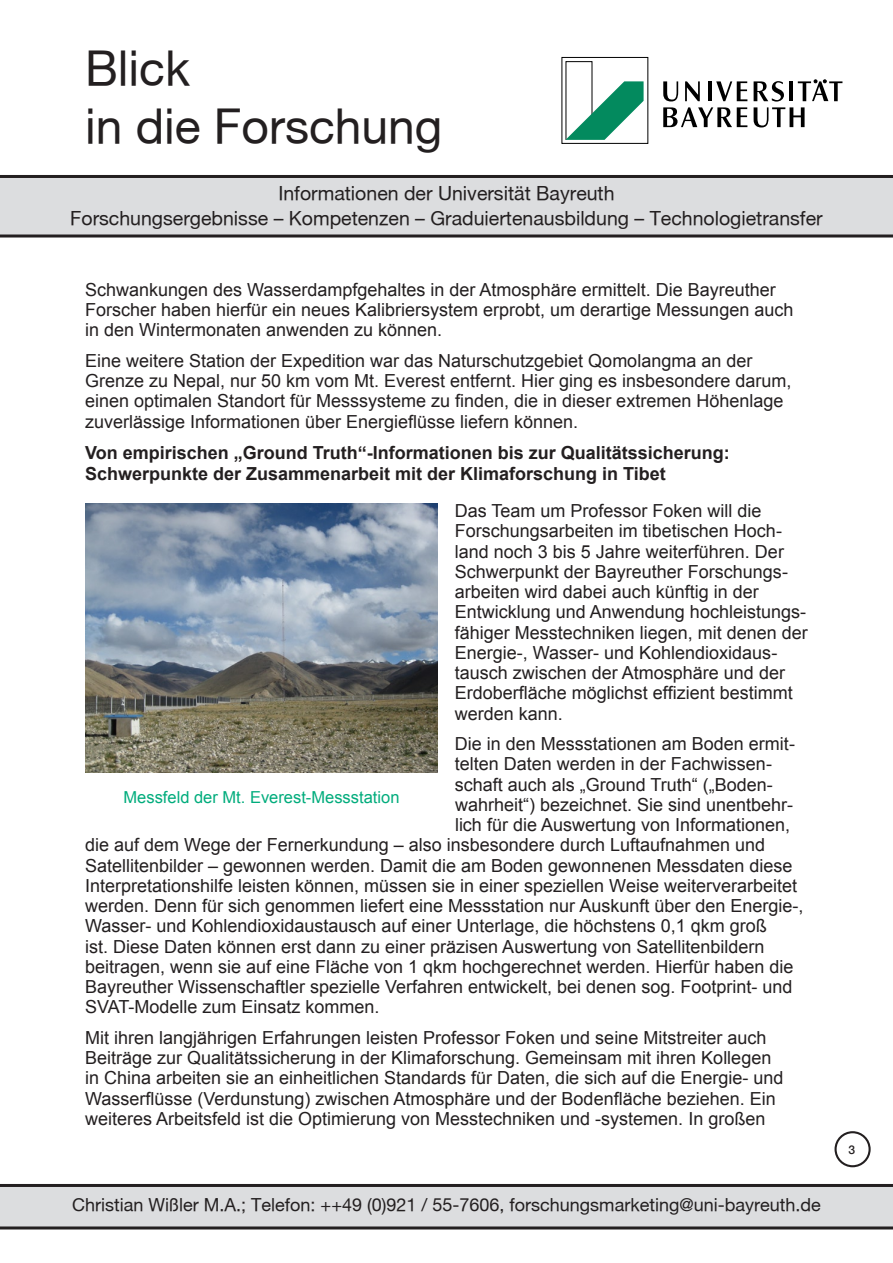
<style>
.page{position:relative;width:893px;height:1263px;background:#fff}
.page>*{position:absolute;margin:0;border:0;box-sizing:border-box;transform-origin:0 0}
.t1{font:48px/57.6px "Helvetica Neue Roman";color:#231f20}
.t2{font:19.5px/24.3px "Helvetica Neue Roman";color:#231f20;text-align:center}
.t3{font:18px/20.2px "Arial";color:#231f20}
.t4{font:700 18px/21px "Arial";color:#231f20}
.t5{font:18px "Helvetica Neue Roman";color:#231f20}
.bildunterschrift{font:16.5px "Arial";color:#00ac7c}
.t6{font:500 12px "Helvetica Neue";color:#231f20}
</style>
<div class="page">
<svg style="left:565px;top:61px;width:79px;height:79px"></svg>
<div style="left:561px;top:57px;width:87px;height:87px;border:1px solid #000"></div>
<svg style="left:685px;top:81px;width:15px;height:20px"></svg>
<hr style="left:708px;top:81px;width:4px;height:20px;background:#000">
<svg style="left:716px;top:81px;width:31px;height:20px"></svg>
<svg style="left:663px;top:81px;width:15px;height:20px"></svg>
<svg style="left:663px;top:107px;width:84px;height:20px"></svg>
<svg style="left:754px;top:80px;width:88px;height:47px"></svg>
<svg style="left:0;top:175px;width:893px;height:62px;background:#cbccce"></svg>
<svg style="left:0;top:1184px;width:893px;height:45px;background:#c5c5c7"></svg>
<div style="left:834px;top:1131px;width:37px;height:36px;border:2px solid #231f20;border-radius:50%"></div>
<img style="left:85px;top:504px;width:353px;height:269px">
<h1 class="t1" style="left:85px;top:38px;width:359px">Blick<br>in die Forschung</h1>
<p class="t2" style="left:70px;top:181px;width:754px">Informationen der Universität Bayreuth<br>Forschungsergebnisse – Kompetenzen – Graduiertenausbildung – Technologietransfer</p>
<p class="t3" style="left:85px;top:280px;width:710px">Schwankungen des Wasserdampfgehaltes in der Atmosphäre ermittelt. Die Bayreuther<br>Forscher haben hierfür ein neues Kalibriersystem erprobt, um derartige Messungen auch in den Wintermonaten anwenden zu können.</p>
<p class="t3" style="left:85px;top:351px;width:708px">Eine weitere Station der Expedition war das Naturschutzgebiet Qomolangma an der Grenze zu Nepal, nur 50 km vom Mt. Everest entfernt. Hier ging es insbesondere darum, einen optimalen Standort für Messsysteme zu finden, die in dieser extremen Höhenlage zuverlässige Informationen über Energieflüsse liefern können.</p>
<p class="t4" style="left:85px;top:443px;width:646px">Von empirischen „Ground Truth“-Informationen bis zur Qualitätssicherung:<br>Schwerpunkte der Zusammenarbeit mit der Klimaforschung in Tibet</p>
<p class="t3" style="left:455px;top:501px;width:355px">Das Team um Professor Foken will die Forschungsarbeiten im tibetischen Hoch&shy;land noch 3 bis 5 Jahre weiterführen. Der Schwerpunkt der Bayreuther Forschungs&shy;arbeiten wird dabei auch künftig in der Entwicklung und Anwendung hochleistungs&shy;fähiger Messtechniken liegen, mit denen der Energie-, Wasser- und Kohlendioxidaus&shy;tausch zwischen der Atmosphäre und der Erdoberfläche möglichst effizient bestimmt werden kann.</p>
<p class="t3" style="left:455px;top:734px;width:342px">Die in den Messstationen am Boden ermit-</p>
<p class="t3" style="left:455px;top:754px;width:319px">telten Daten werden in der Fachwissen-</p>
<p class="t3" style="left:455px;top:774px;width:320px">schaft auch als „Ground Truth“ („Boden-</p>
<p class="t3" style="left:455px;top:794px;width:340px">wahrheit“) bezeichnet. Sie sind unentbehr-</p>
<p class="t3" style="left:455px;top:815px;width:337px">lich für die Auswertung von Informationen,</p>
<p class="t3" style="left:85px;top:835px;width:682px">die auf dem Wege der Fernerkundung – also insbesondere durch Luftaufnahmen und</p>
<p class="t3" style="left:85px;top:855px;width:709px">Satellitenbilder – gewonnen werden. Damit die am Boden gewonnenen Messdaten diese</p>
<p class="t3" style="left:85px;top:875px;width:714px">Interpretationshilfe leisten können, müssen sie in einer speziellen Weise weiterverarbeitet</p>
<p class="t3" style="left:85px;top:896px;width:720px">werden. Denn für sich genommen liefert eine Messstation nur Auskunft über den Energie-,</p>
<p class="t3" style="left:85px;top:916px;width:683px">Wasser- und Kohlendioxidaustausch auf einer Unterlage, die höchstens 0,1 qkm groß</p>
<p class="t3" style="left:85px;top:936px;width:681px">ist. Diese Daten können erst dann zu einer präzisen Auswertung von Satellitenbildern</p>
<p class="t3" style="left:85px;top:956px;width:710px">beitragen, wenn sie auf eine Fläche von 1 qkm hochgerechnet werden. Hierfür haben die</p>
<p class="t3" style="left:85px;top:977px;width:709px">Bayreuther Wissenschaftler spezielle Verfahren entwickelt, bei denen sog. Footprint- und</p>
<p class="t3" style="left:85px;top:997px;width:296px">SVAT-Modelle zum Einsatz kommen.</p>
<p class="t3" style="left:85px;top:1027px;width:700px">Mit ihren langjährigen Erfahrungen leisten Professor Foken und seine Mitstreiter auch Beiträge zur Qualitätssicherung in der Klimaforschung. Gemeinsam mit ihren Kollegen in China arbeiten sie an einheitlichen Standards für Daten, die sich auf die Energie- und Wasserflüsse (Verdunstung) zwischen Atmosphäre und der Bodenfläche beziehen. Ein weiteres Arbeitsfeld ist die Optimierung von Messtechniken und -systemen. In großen</p>
<p class="bildunterschrift" style="left:123px;top:786px;width:277px">Messfeld der Mt. Everest-Messstation</p>
<p class="t5" style="left:72px;top:1194px;width:750px">Christian Wißler M.A.; Telefon: ++49 (0)921 / 55-7606, forschungsmarketing@uni-bayreuth.de</p>
<p class="t6" style="left:848px;top:1142px;width:8px">3</p>
</div>
